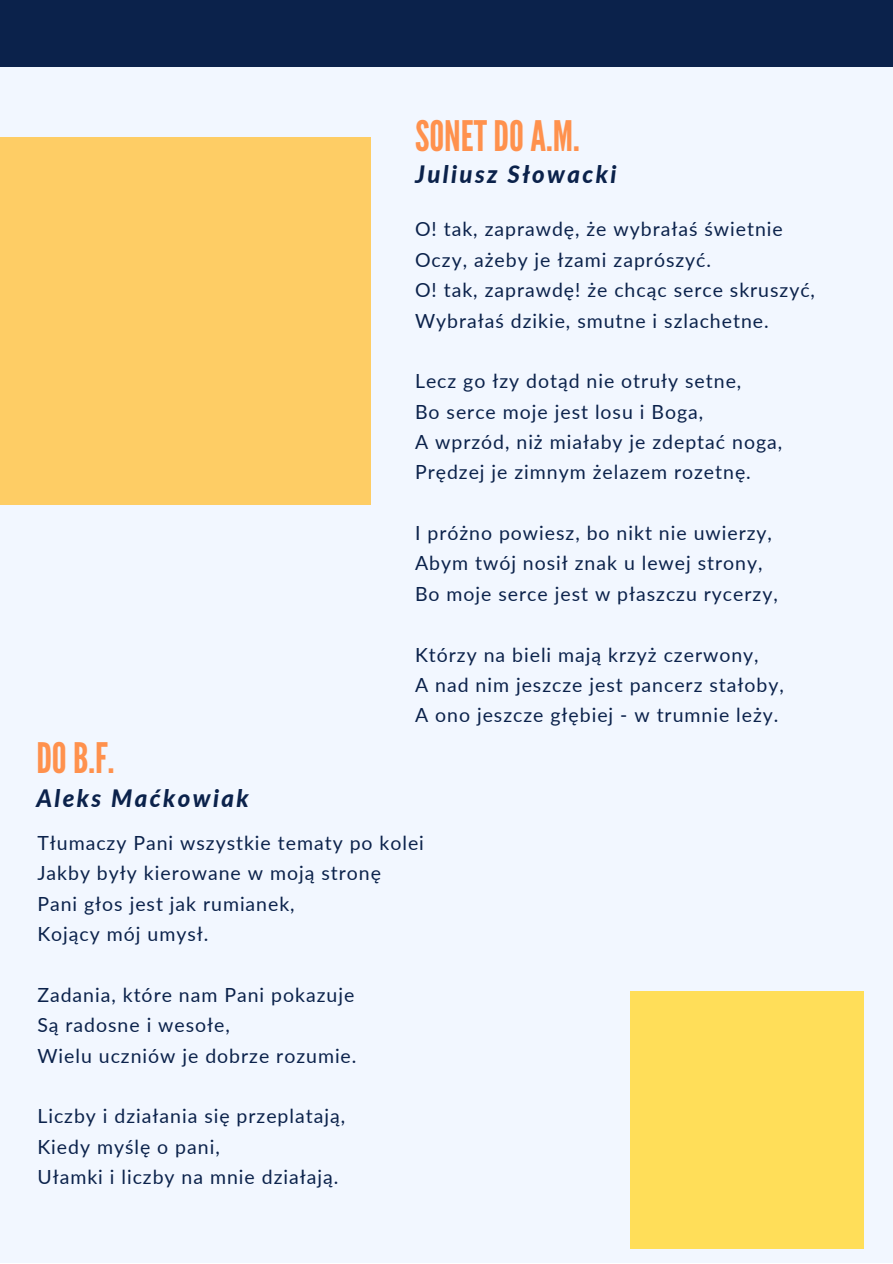
<style>
.page{position:relative;width:893px;height:1264px;background:#fff}
.page>*{position:absolute;margin:0;border:0;box-sizing:border-box;transform-origin:0 0}
.t1{font:42px "League Gothic";color:#ff914d}
.t2{font:italic 800 24px "Lato";letter-spacing:.1em;color:#0b224b}
.t3{font:19.5px "Lato";letter-spacing:.05em;color:#0b224b}
</style>
<div class="page">
<div style="left:0;top:0;width:892px;height:1262px;background:#f2f7ff"></div>
<div style="left:0;top:137px;width:370px;height:368px;background:#fecd65"></div>
<div style="left:0;top:0;width:892px;height:67px;background:#0b224b"></div>
<div style="left:629px;top:991px;width:234px;height:257px;background:#ffde59"></div>
<p class="t1" style="left:415px;top:112px;width:166px">SONETDOA.M.</p>
<p class="t2" style="left:415px;top:159px;width:203px">Juliusz Słowacki</p>
<p class="t3" style="left:415px;top:217px;width:369px">O! tak, zaprawdę, że wybrałaś świetnie</p>
<p class="t3" style="left:415px;top:247px;width:297px">Oczy, ażeby je łzami zaprószyć.</p>
<p class="t3" style="left:415px;top:278px;width:401px">O! tak, zaprawdę! że chcąc serce skruszyć,</p>
<p class="t3" style="left:415px;top:308px;width:355px">Wybrałaś dzikie, smutne i szlachetne.</p>
<p class="t3" style="left:415px;top:369px;width:328px">Lecz go łzy dotąd nie otruły setne,</p>
<p class="t3" style="left:415px;top:399px;width:290px">Bo serce moje jest losu i Boga,</p>
<p class="t3" style="left:415px;top:430px;width:368px">A wprzód, niż miałaby je zdeptać noga,</p>
<p class="t3" style="left:415px;top:460px;width:337px">Prędzej je zimnym żelazem rozetnę.</p>
<p class="t3" style="left:415px;top:521px;width:358px">I próżno powiesz, bo nikt nie uwierzy,</p>
<p class="t3" style="left:415px;top:551px;width:349px">Abym twój nosił znak u lewej strony,</p>
<p class="t3" style="left:415px;top:581px;width:364px">Bo moje serce jest w płaszczu rycerzy,</p>
<p class="t3" style="left:415px;top:642px;width:345px">Którzy na bieli mają krzyż czerwony,</p>
<p class="t3" style="left:415px;top:672px;width:370px">A nad nim jeszcze jest pancerz stałoby,</p>
<p class="t3" style="left:415px;top:703px;width:365px">A ono jeszcze głębiej - w trumnie leży.</p>
<p class="t1" style="left:36px;top:734px;width:80px">DOB.F.</p>
<p class="t2" style="left:36px;top:782px;width:214px">Aleks Maćkowiak</p>
<p class="t3" style="left:37px;top:830px;width:388px">Tłumaczy Pani wszystkie tematy po kolei</p>
<p class="t3" style="left:37px;top:861px;width:345px">Jakby były kierowane w moją stronę</p>
<p class="t3" style="left:37px;top:891px;width:259px">Pani głos jest jak rumianek,</p>
<p class="t3" style="left:37px;top:921px;width:172px">Kojący mój umysł.</p>
<p class="t3" style="left:37px;top:982px;width:318px">Zadania, które nam Pani pokazuje</p>
<p class="t3" style="left:37px;top:1012px;width:194px">Są radosne i wesołe,</p>
<p class="t3" style="left:37px;top:1043px;width:320px">Wielu uczniów je dobrze rozumie.</p>
<p class="t3" style="left:37px;top:1103px;width:309px">Liczby i działania się przeplatają,</p>
<p class="t3" style="left:37px;top:1134px;width:184px">Kiedy myślę o pani,</p>
<p class="t3" style="left:37px;top:1164px;width:302px">Ułamki i liczby na mnie działają.</p>
</div>
